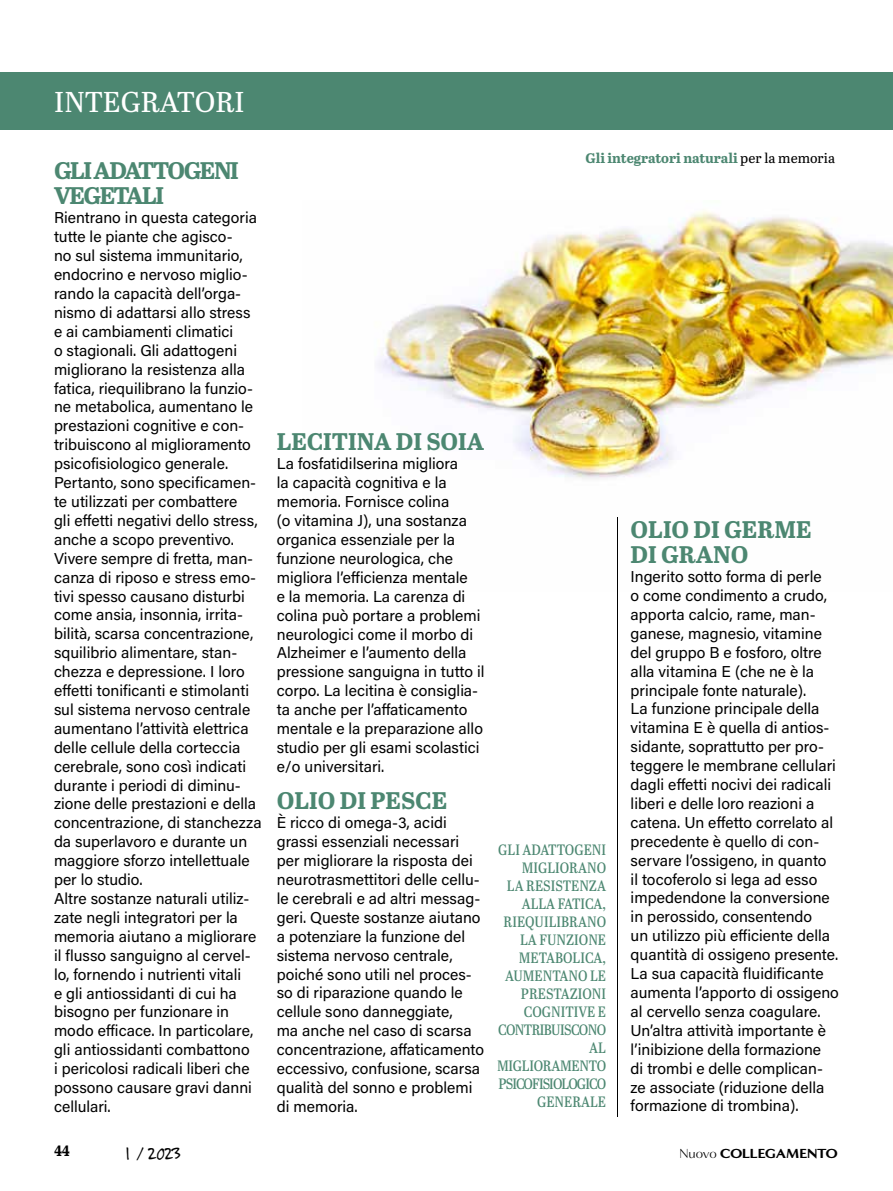
<style>
.page{position:relative;width:893px;height:1191px;background:#fff}
.page>*{position:absolute;margin:0;border:0;box-sizing:border-box;transform-origin:0 0}
.t1{font:28.65px "Abril Text";color:#fff}
.t2{font:700 24px/25.5px "Abril Text";color:#4c8771}
.t3{font:700 24px/25.5px "Abril Text";letter-spacing:-.06em;color:#4c8771}
.t4{font:18px "Felt Tip Roman";color:#000}
.t5{font:15.75px/18.9px "Acumin Variable Concept";color:#000}
.t6{font:15px/18px "Abril Titling Cnd";color:#4c8771;text-align:right}
.t7{font:700 15px "Abril Titling Cnd";color:#000}
.t8{font:700 13.8px "Abril Text";color:#4c8771}
.t9{font:900 13.5px "Minerva Modern";letter-spacing:-.015em;color:#000}
.s1{font-weight:400;color:#000}
.s2{font-weight:400}
</style>
<div class="page">
<img style="left:377px;top:210px;width:515px;height:269px">
<hr style="left:617px;top:517px;width:1px;height:599px;background:#000">
<div style="left:0;top:72px;width:893px;height:58px;background:#4c8771"></div>
<img style="left:892px;top:246px;width:1px;height:114px">
<h1 class="t1" style="left:54px;top:81px;width:192px">INTEGRATORI</h1>
<h2 class="t3" style="left:54px;top:156px;width:186px">GLI ADATTOGENI<br>VEGETALI</h2>
<p class="t5" style="left:54px;top:208px;width:209px">Rientrano in questa categoria tutte le piante che agisco-<br>no sul sistema immunitario, endocrino e nervoso miglio&shy;rando la capacità dell’orga&shy;nismo di adattarsi allo stress e ai cambiamenti climatici<br>o stagionali. Gli adattogeni migliorano la resistenza alla fatica, riequilibrano la funzio&shy;ne metabolica, aumentano le prestazioni cognitive e con&shy;tribuiscono al miglioramento psicofisiologico generale.<br>Pertanto, sono specificamen&shy;te utilizzati per combattere<br>gli effetti negativi dello stress, anche a scopo preventivo.<br>Vivere sempre di fretta, man&shy;canza di riposo e stress emo&shy;tivi spesso causano disturbi come ansia, insonnia, irrita&shy;bilità, scarsa concentrazione, squilibrio alimentare, stan&shy;chezza e depressione. I loro effetti tonificanti e stimolanti sul sistema nervoso centrale aumentano l’attività elettrica delle cellule della corteccia cerebrale, sono così indicati durante i periodi di diminu&shy;zione delle prestazioni e della concentrazione, di stanchezza da superlavoro e durante un maggiore sforzo intellettuale per lo studio.<br>Altre sostanze naturali utiliz&shy;zate negli integratori per la memoria aiutano a migliorare il flusso sanguigno al cervel&shy;lo, fornendo i nutrienti vitali<br>e gli antiossidanti di cui ha bisogno per funzionare in modo efficace. In particolare, gli antiossidanti combattono<br>i pericolosi radicali liberi che possono causare gravi danni cellulari.</p>
<p class="t8" style="left:585px;top:148px;width:251px">Gli integratori naturali <span class="s1">per la memoria</span></p>
<h2 class="t2" style="left:277px;top:428px;width:209px">LECITINA DI SOIA</h2>
<p class="t5" style="left:277px;top:454px;width:209px">La fosfatidilserina migliora<br>la capacità cognitiva e la memoria. Fornisce colina<br>(o vitamina J), una sostanza organica essenziale per la funzione neurologica, che migliora l’efficienza mentale<br>e la memoria. La carenza di colina può portare a problemi neurologici come il morbo di<br>Alzheimer e l’aumento della pressione sanguigna in tutto il corpo. La lecitina è consiglia&shy;ta anche per l’affaticamento mentale e la preparazione allo studio per gli esami scolastici e/o universitari.</p>
<h2 class="t2" style="left:277px;top:787px;width:172px">OLIO DI PESCE</h2>
<p class="t5" style="left:277px;top:812px;width:209px">È ricco di omega-3, acidi grassi essenziali necessari per migliorare la risposta dei neurotrasmettitori delle cellu&shy;le cerebrali e ad altri messag&shy;geri. Queste sostanze aiutano a potenziare la funzione del sistema nervoso centrale, poiché sono utili nel proces&shy;so di riparazione quando le cellule sono danneggiate,<br>ma anche nel caso di scarsa concentrazione, affaticamento eccessivo, confusione, scarsa qualità del sonno e problemi di memoria.</p>
<p class="t6" style="left:497px;top:840px;width:110px">GLI ADATTOGENI<br>MIGLIORANO<br>LA RESISTENZA<br>ALLA FATICA,<br>RIEQUILIBRANO<br>LA FUNZIONE<br>METABOLICA,<br>AUMENTANO LE<br>PRESTAZIONI<br>COGNITIVE E<br>CONTRIBUISCONO<br>AL<br>MIGLIORAMENTO<br>PSICOFISIOLOGICO<br>GENERALE</p>
<h2 class="t2" style="left:631px;top:515px;width:183px">OLIO DI GERME<br>DI GRANO</h2>
<p class="t5" style="left:631px;top:566px;width:210px">Ingerito sotto forma di perle<br>o come condimento a crudo, apporta calcio, rame, man&shy;ganese, magnesio, vitamine del gruppo B e fosforo, oltre alla vitamina E (che ne è la principale fonte naturale).<br>La funzione principale della vitamina E è quella di antios&shy;sidante, soprattutto per pro&shy;teggere le membrane cellulari dagli effetti nocivi dei radicali liberi e delle loro reazioni a catena. Un effetto correlato al precedente è quello di con&shy;servare l’ossigeno, in quanto<br>il tocoferolo si lega ad esso impedendone la conversione in perossido, consentendo<br>un utilizzo più efficiente della quantità di ossigeno presente.<br>La sua capacità fluidificante aumenta l’apporto di ossigeno al cervello senza coagulare.<br>Un’altra attività importante è l’inibizione della formazione<br>di trombi e delle complican&shy;ze associate (riduzione della formazione di trombina).</p>
<p class="t7" style="left:54px;top:1139px;width:17px">44</p>
<p class="t9" style="left:679px;top:1145px;width:160px"><span class="s2">Nuovo</span> COLLEGAMENTO</p>
<p class="t4" style="left:123px;top:1141px;width:59px">1 / 2023</p>
</div>
